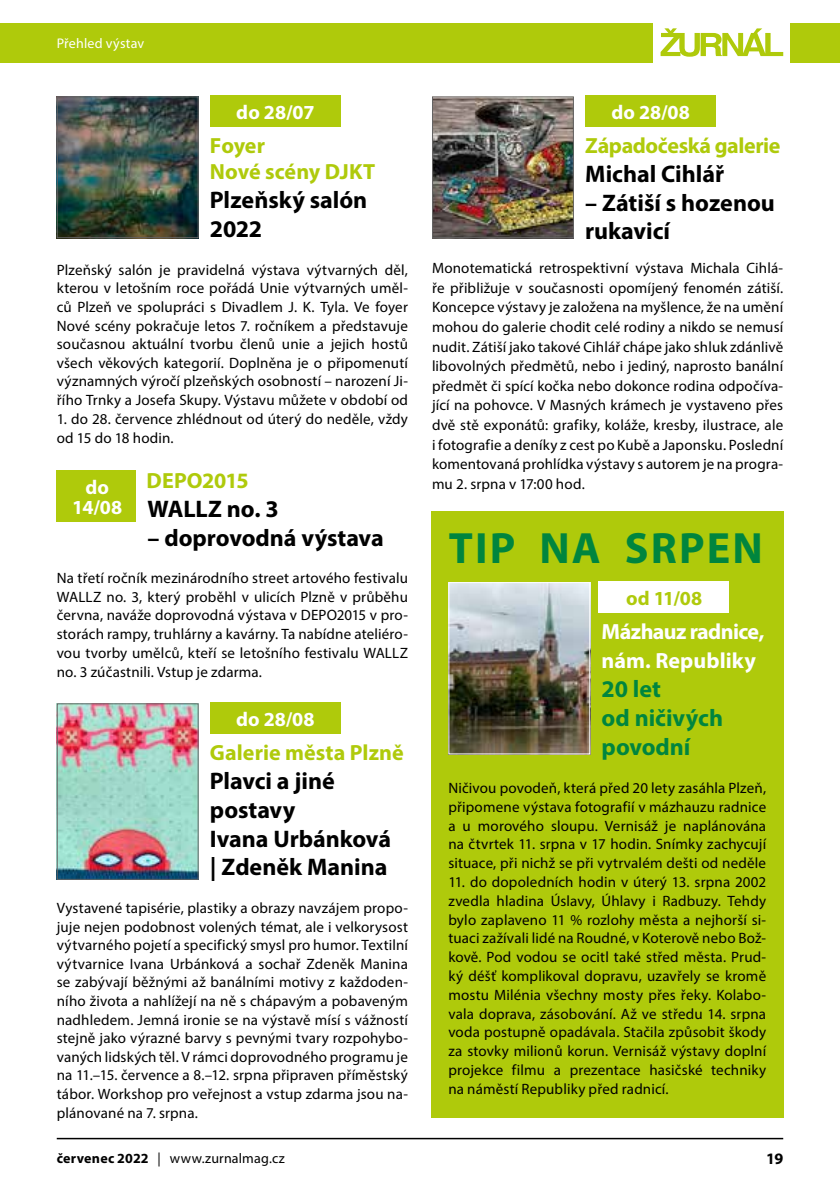
<style>
.page{position:relative;width:840px;height:1191px;background:#fff}
.page>*{position:absolute;margin:0;border:0;box-sizing:border-box;transform-origin:0 0}
.t1{font:700 44px "Myriad Pro";letter-spacing:.05em;color:#00853e}
.t2{font:700 24px/28.8px "Myriad Pro";color:#000}
.t3{font:700 24px/28.8px "Myriad Pro";color:#00853e}
.t4{font:700 22px/26.4px "Myriad Pro";letter-spacing:-.01em;color:#afca0b}
.t5{font:700 22px/28.8px "Myriad Pro";letter-spacing:-.02em;color:#fff}
.t6{font:700 20px "Myriad Pro";letter-spacing:.005em;color:#fff}
.t7{font:700 20px "Myriad Pro";color:#afca0b}
.t8{font:700 16px "Myriad Pro";color:#000}
.t9{font:15px/18.6px "Myriad Pro";letter-spacing:.01em;color:#000;text-align:justify}
.t10{font:14px "Myriad Pro";letter-spacing:.015em;color:#000}
.t11{font:14px "Myriad Pro";letter-spacing:.015em;color:#fff}
.s1{font-weight:700}
</style>
<div class="page">
<hr style="left:57px;top:1137px;width:725px;height:2px;background:#000">
<div style="left:0;top:23px;width:652px;height:39px;background:#afca0b"></div>
<div style="left:789px;top:23px;width:50px;height:39px;background:#afca0b"></div>
<svg style="left:660px;top:28px;width:122px;height:29px"></svg>
<div style="left:430px;top:511px;width:352px;height:606px;background:#afca0b"></div>
<div style="left:598px;top:582px;width:130px;height:31px;background:#fff"></div>
<img style="left:450px;top:584px;width:138px;height:168px">
<div style="left:448px;top:582px;width:142px;height:172px;border:1px solid #fff"></div>
<div style="left:210px;top:95px;width:130px;height:32px;background:#afca0b"></div>
<div style="left:210px;top:702px;width:130px;height:31px;background:#afca0b"></div>
<div style="left:585px;top:95px;width:130px;height:32px;background:#afca0b"></div>
<img style="left:59px;top:98px;width:137px;height:138px">
<div style="left:57px;top:96px;width:141px;height:142px;border:1px solid #646363"></div>
<div style="left:57px;top:471px;width:79px;height:51px;background:#afca0b"></div>
<img style="left:59px;top:705px;width:137px;height:173px">
<div style="left:57px;top:703px;width:141px;height:177px;border:1px solid #646363"></div>
<img style="left:434px;top:98px;width:137px;height:138px">
<div style="left:432px;top:96px;width:141px;height:142px;border:1px solid #646363"></div>
<p class="t11" style="left:57px;top:34px;width:89px">Přehled výstav</p>
<h3 class="t6" style="left:236px;top:99px;width:80px">do 28/07</h3>
<h3 class="t4" style="left:210px;top:132px;width:167px">Foyer<br>Nové scény DJKT</h3>
<h2 class="t2" style="left:210px;top:185px;width:159px">Plzeňský salón<br>2022</h2>
<p class="t9" style="left:57px;top:260px;width:352px">Plzeňský salón je pravidelná výstava výtvarných děl, kterou v letošním roce pořádá Unie výtvarných uměl&shy;ců Plzeň ve spolupráci s Divadlem J. K. Tyla. Ve foyer Nové scény pokračuje letos 7. ročníkem a představuje současnou aktuální tvorbu členů unie a jejich hostů všech věkových kategorií. Doplněna je o připomenutí významných výročí plzeňských osobností – narození Ji&shy;řího Trnky a Josefa Skupy. Výstavu můžete v období od</p>
<p class="t9" style="left:57px;top:409px;width:352px">1. do 28. července zhlédnout od úterý do neděle, vždy od 15 do 18 hodin.</p>
<h3 class="t4" style="left:146px;top:466px;width:104px">DEPO2015</h3>
<h2 class="t2" style="left:147px;top:493px;width:133px">WALLZ no. 3</h2>
<h2 class="t2" style="left:147px;top:522px;width:238px">– doprovodná výstava</h2>
<p class="t9" style="left:57px;top:568px;width:352px">Na třetí ročník mezinárodního street artového festivalu WALLZ no. 3, který proběhl v ulicích Plzně v průběhu června, naváže doprovodná výstava v DEPO2015 v pro&shy;storách rampy, truhlárny a kavárny. Ta nabídne ateliéro&shy;vou tvorby umělců, kteří se letošního festivalu WALLZ no. 3 zúčastnili. Vstup je zdarma.</p>
<h3 class="t6" style="left:236px;top:706px;width:80px">do 28/08</h3>
<h3 class="t4" style="left:210px;top:738px;width:195px">Galerie města Plzně</h3>
<h2 class="t2" style="left:210px;top:765px;width:182px">Plavci a jiné postavy<br>Ivana Urbánková | Zdeněk Manina</h2>
<p class="t9" style="left:57px;top:898px;width:352px">Vystavené tapisérie, plastiky a obrazy navzájem propo&shy;juje nejen podobnost volených témat, ale i velkorysost výtvarného pojetí a specifický smysl pro humor. Textilní výtvarnice Ivana Urbánková a sochař Zdeněk Manina se zabývají běžnými až banálními motivy z každoden&shy;ního života a nahlížejí na ně s chápavým a pobaveným nadhledem. Jemná ironie se na výstavě mísí s vážností stejně jako výrazné barvy s pevnými tvary rozpohybo&shy;vaných lidských těl. V rámci doprovodného programu je na 11.–15. července a 8.–12. srpna připraven příměstský tábor. Workshop pro veřejnost a vstup zdarma jsou na&shy;plánované na 7. srpna.</p>
<h3 class="t6" style="left:611px;top:99px;width:80px">do 28/08</h3>
<h3 class="t4" style="left:585px;top:132px;width:197px">Západočeská galerie</h3>
<h2 class="t2" style="left:585px;top:159px;width:140px">Michal Cihlář</h2>
<h2 class="t2" style="left:585px;top:187px;width:191px">– Zátiší s hozenou rukavicí</h2>
<p class="t9" style="left:432px;top:258px;width:352px;line-height:19.6px">Monotematická retrospektivní výstava Michala Cihlá&shy;ře přibližuje v současnosti opomíjený fenomén zátiší.<br>Koncepce výstavy je založena na myšlence, že na umění mohou do galerie chodit celé rodiny a nikdo se nemusí nudit. Zátiší jako takové Cihlář chápe jako shluk zdánlivě libovolných předmětů, nebo i jediný, naprosto banální předmět či spící kočka nebo dokonce rodina odpočíva&shy;jící na pohovce. V Masných krámech je vystaveno přes dvě stě exponátů: grafiky, koláže, kresby, ilustrace, ale i fotografie a deníky z cest po Kubě a Japonsku. Poslední komentovaná prohlídka výstavy s autorem je na progra-</p>
<h3 class="t6" style="left:85px;top:474px;width:25px">do</h3>
<p class="t9" style="left:432px;top:474px;width:154px">mu 2. srpna v 17:00 hod.</p>
<h3 class="t6" style="left:72px;top:494px;width:51px">14/08</h3>
<h1 class="t1" style="left:448px;top:519px;width:315px">TIP NA SRPEN</h1>
<h3 class="t7" style="left:625px;top:585px;width:77px">od 11/08</h3>
<h3 class="t5" style="left:601px;top:617px;width:164px">Mázhauz radnice, nám. Republiky</h3>
<h2 class="t3" style="left:601px;top:673px;width:123px">20 let<br>od ničivých povodní</h2>
<p class="t9" style="left:448px;top:778px;width:319px">Ničivou povodeň, která před 20 lety zasáhla Plzeň, připomene výstava fotografií v mázhauzu radnice a u morového sloupu. Vernisáž je naplánována na čtvrtek 11. srpna v 17 hodin. Snímky zachycují situace, při nichž se při vytrvalém dešti od neděle</p>
<p class="t9" style="left:448px;top:872px;width:319px">11. do dopoledních hodin v úterý 13. srpna 2002 zvedla hladina Úslavy, Úhlavy i Radbuzy. Tehdy bylo zaplaveno 11 % rozlohy města a nejhorší si&shy;tuaci zažívali lidé na Roudné, v Koterově nebo Bož&shy;kově. Pod vodou se ocitl také střed města. Prud&shy;ký déšť komplikoval dopravu, uzavřely se kromě mostu Milénia všechny mosty přes řeky. Kolabo&shy;vala doprava, zásobování. Až ve středu 14. srpna voda postupně opadávala. Stačila způsobit škody za stovky milionů korun. Vernisáž výstavy doplní projekce filmu a prezentace hasičské techniky na náměstí Republiky před radnicí.</p>
<p class="t10" style="left:57px;top:1149px;width:229px"><span class="s1">červenec 2022</span> | www.zurnalmag.cz</p>
<p class="t8" style="left:765px;top:1148px;width:19px">19</p>
</div>
